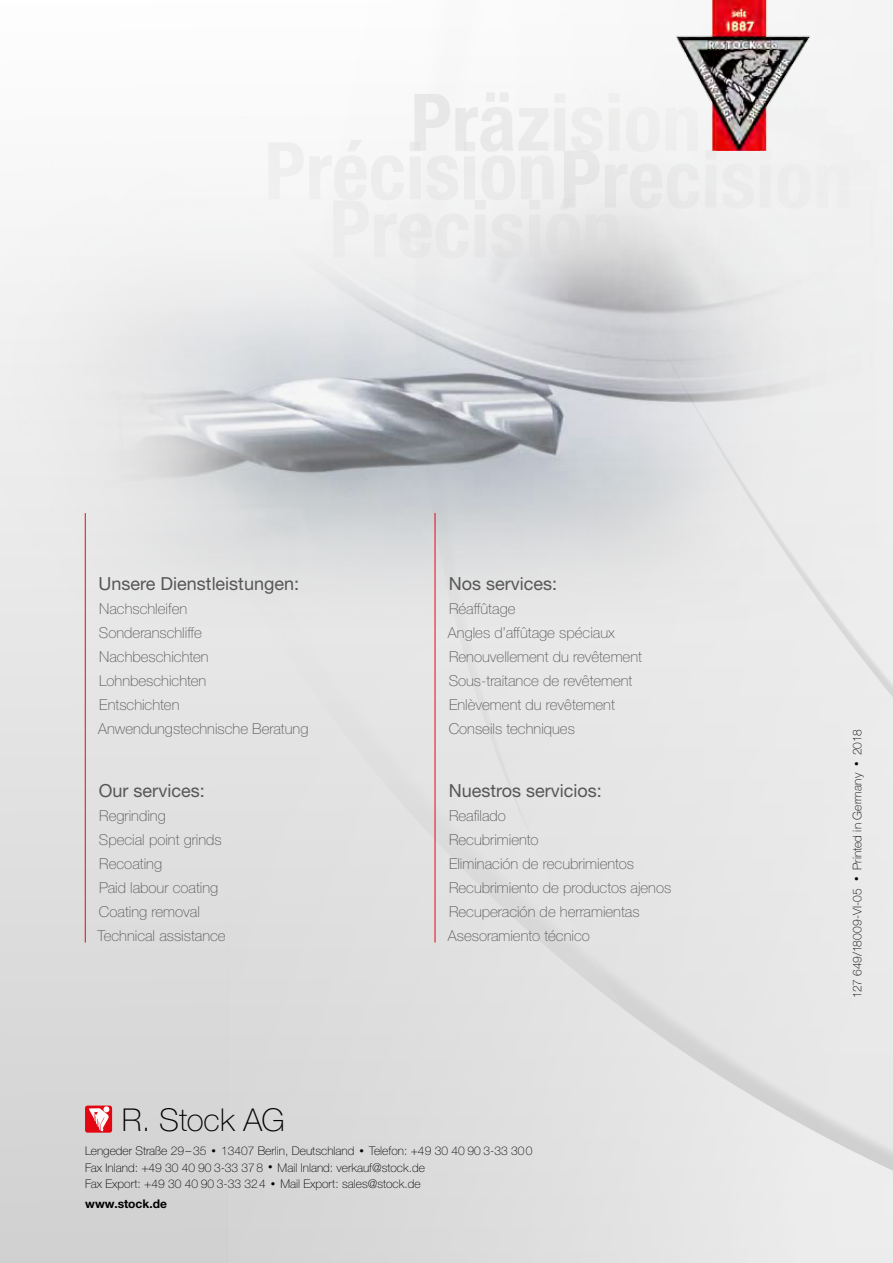
<style>
.page{position:relative;width:893px;height:1263px;background:#dcdcdc}
.page>*{position:absolute;margin:0;border:0;box-sizing:border-box;transform-origin:0 0}
.t1{font:100 31.5px "Helvetica Neue LTW1 G";letter-spacing:-.005em;color:#000}
.t2{font:18px "Helvetica Neue LTW1 G";color:#575756}
.t3{font:100 15px/24px "Helvetica Neue LTW1 G";color:#575756}
.t4{font:100 12px/16.5px "Helvetica Neue LTW1 G";color:#000}
.t5{font:700 12px "Helvetica Neue LTW1 G";color:#000}
.s1{font-size:9px}
</style>
<div class="page">
<svg style="left:379px;top:559px;width:514px;height:704px"></svg>
<div style="left:85px;top:1105px;width:27px;height:28px;background:#e30613;border-radius:2px"></div>
<svg style="left:89px;top:1106px;width:20px;height:25px"></svg>
<img style="left:0;top:6px;width:878px;height:688px">
<img style="left:661px;top:0;width:159px;height:151px">
<hr style="left:85px;top:513px;width:1px;height:429px;background:#e30917">
<hr style="left:435px;top:513px;width:1px;height:429px;background:#e30917">
<p class="t2" style="left:99px;top:573px;width:202px">Unsere Dienstleistungen:</p>
<p class="t3" style="left:98px;top:597px;width:212px">Nachschleifen<br>Sonderanschliffe<br>Nachbeschichten<br>Lohnbeschichten<br>Entschichten<br>Anwendungstechnische Beratung</p>
<p class="t2" style="left:99px;top:780px;width:107px">Our services:</p>
<p class="t3" style="left:97px;top:804px;width:130px">Regrinding<br>Special point grinds<br>Recoating<br>Paid labour coating<br>Coating removal<br>Technical assistance</p>
<p class="t2" style="left:449px;top:573px;width:110px">Nos services:</p>
<p class="t3" style="left:448px;top:597px;width:196px">Réaffûtage<br>Angles d’affûtage spéciaux<br>Renouvellement du revêtement<br>Sous-traitance de revêtement<br>Enlèvement du revêtement<br>Conseils techniques</p>
<p class="t2" style="left:449px;top:780px;width:155px">Nuestros servicios:</p>
<p class="t3" style="left:448px;top:804px;width:225px">Reafilado<br>Recubrimiento<br>Eliminación de recubrimientos<br>Recubrimiento de productos ajenos<br>Recuperación de herramientas<br>Asesoramiento técnico</p>
<h1 class="t1" style="left:122px;top:1101px;width:164px">R. Stock AG</h1>
<p class="t4" style="left:85px;top:1143px;width:449px">Lengeder Straße 29–35 <span class="s1">•</span> 13407 Berlin, Deutschland <span class="s1">•</span> Telefon: +49 30 40 90 3-33 300<br>Fax Inland: +49 30 40 90 3-33 378 <span class="s1">•</span> Mail Inland: verkauf@stock.de<br>Fax Export: +49 30 40 90 3-33 324 <span class="s1">•</span> Mail Export: sales@stock.de</p>
<p class="t5" style="left:85px;top:1196px;width:83px">www.stock.de</p>
<p class="t4" style="left:849px;top:998px;width:270px;rotate:-90deg">127 649/18009-VI-05 <span class="s1">•</span> Printed in Germany <span class="s1">•</span> 2018</p>
</div>
